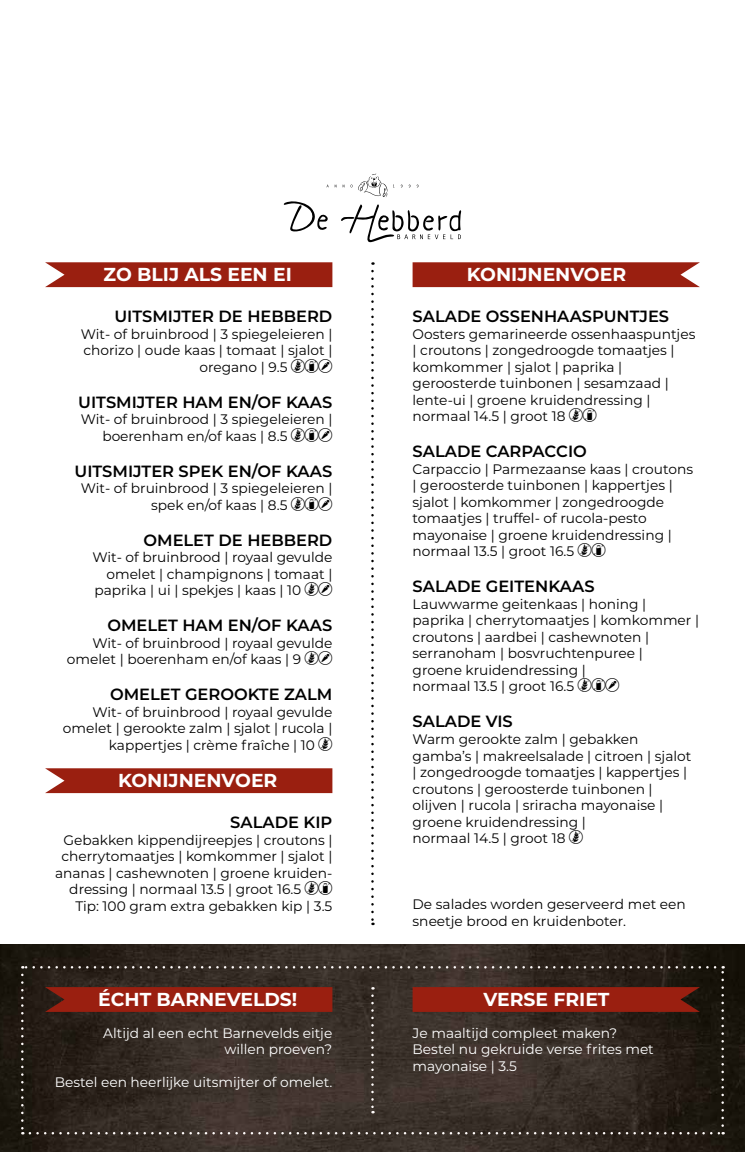
<style>
.page{position:relative;width:745px;height:1152px;background:#fff}
.page>*{position:absolute;margin:0;border:0;box-sizing:border-box;transform-origin:0 0}
.t1{font:700 18.75px "Montserrat";color:#fff}
.t2{font:600 16.25px "Montserrat";color:#000}
.t3{font:13.75px/16.5px "Montserrat";color:#000}
.t4{font:13.75px/16.5px "Montserrat";color:#fff;text-align:right}
</style>
<div class="page">
<img style="left:0;top:945px;width:744px;height:207px">
<svg style="left:21px;top:974px;width:3px;height:160px"></svg>
<svg style="left:30px;top:1132px;width:693px;height:2px"></svg>
<svg style="left:721px;top:966px;width:2px;height:159px"></svg>
<svg style="left:22px;top:966px;width:692px;height:2px"></svg>
<svg style="left:371px;top:995px;width:2px;height:118px"></svg>
<svg style="left:371px;top:271px;width:2px;height:654px"></svg>
<svg style="left:358px;top:174px;width:29px;height:23px"></svg>
<svg style="left:283px;top:201px;width:45px;height:30px"></svg>
<svg style="left:341px;top:204px;width:120px;height:38px"></svg>
<svg style="left:412px;top:262px;width:287px;height:25px;background:#9e281a"></svg>
<svg style="left:45px;top:262px;width:287px;height:25px;background:#9e291a"></svg>
<svg style="left:412px;top:987px;width:287px;height:25px;background:#951e10"></svg>
<svg style="left:45px;top:987px;width:287px;height:25px;background:#951f10"></svg>
<svg style="left:45px;top:768px;width:287px;height:25px;background:#9e291a"></svg>
<h1 class="t1" style="left:103px;top:261px;width:190px">ZO BLIJ ALS EEN EI</h1>
<h1 class="t1" style="left:466px;top:261px;width:161px">KONIJNENVOER</h1>
<p class="t2" style="left:114px;top:305px;width:219px">UITSMIJTER DE HEBBERD</p>
<p class="t3" style="left:81px;top:325px;width:253px">Wit- of bruinbrood | 3 spiegeleieren |</p>
<p class="t3" style="left:83px;top:342px;width:250px">chorizo | oude kaas | tomaat | sjalot |</p>
<p class="t3" style="left:199px;top:358px;width:89px">oregano | 9.5</p>
<p class="t2" style="left:78px;top:390px;width:255px">UITSMIJTER HAM EN/OF KAAS</p>
<p class="t3" style="left:102px;top:411px;width:231px;text-indent:-21px">Wit- of bruinbrood | 3 spiegeleieren | boerenham en/of kaas | 8.5</p>
<p class="t2" style="left:74px;top:459px;width:259px">UITSMIJTER SPEK EN/OF KAAS</p>
<p class="t3" style="left:151px;top:480px;width:183px;text-indent:-70px">Wit- of bruinbrood | 3 spiegeleieren | spek en/of kaas | 8.5</p>
<p class="t2" style="left:143px;top:528px;width:190px">OMELET DE HEBBERD</p>
<p class="t3" style="left:92px;top:549px;width:241px">Wit- of bruinbrood | royaal gevulde</p>
<p class="t3" style="left:106px;top:565px;width:227px">omelet | champignons | tomaat |</p>
<p class="t3" style="left:94px;top:582px;width:208px">paprika | ui | spekjes | kaas | 10</p>
<p class="t2" style="left:107px;top:614px;width:226px">OMELET HAM EN/OF KAAS</p>
<p class="t3" style="left:67px;top:634px;width:267px;text-indent:26px">Wit- of bruinbrood | royaal gevulde omelet | boerenham en/of kaas | 9</p>
<p class="t2" style="left:110px;top:683px;width:224px">OMELET GEROOKTE ZALM</p>
<p class="t3" style="left:92px;top:703px;width:241px">Wit- of bruinbrood | royaal gevulde</p>
<p class="t3" style="left:63px;top:720px;width:271px">omelet | gerookte zalm | sjalot | rucola |</p>
<p class="t3" style="left:109px;top:736px;width:208px">kappertjes | crème fraîche | 10</p>
<h1 class="t1" style="left:118px;top:767px;width:161px">KONIJNENVOER</h1>
<p class="t2" style="left:230px;top:811px;width:104px">SALADE KIP</p>
<p class="t3" style="left:63px;top:831px;width:270px">Gebakken kippendijreepjes | croutons |</p>
<p class="t3" style="left:61px;top:847px;width:272px">cherrytomaatjes | komkommer | sjalot |</p>
<p class="t3" style="left:55px;top:864px;width:279px">ananas | cashewnoten | groene kruiden-</p>
<p class="t3" style="left:69px;top:880px;width:233px">dressing | normaal 13.5 | groot 16.5</p>
<p class="t3" style="left:75px;top:897px;width:258px">Tip: 100 gram extra gebakken kip | 3.5</p>
<p class="t2" style="left:412px;top:305px;width:258px">SALADE OSSENHAASPUNTJES</p>
<p class="t3" style="left:412px;top:325px;width:284px">Oosters gemarineerde ossenhaaspuntjes | croutons | zongedroogde tomaatjes | komkommer | sjalot | paprika | geroosterde tuinbonen | sesamzaad | lente-ui | groene kruidendressing | normaal 14.5 | groot 18</p>
<p class="t2" style="left:412px;top:440px;width:176px">SALADE CARPACCIO</p>
<p class="t3" style="left:412px;top:460px;width:282px">Carpaccio | Parmezaanse kaas | croutons | geroosterde tuinbonen | kappertjes | sjalot | komkommer | zongedroogde tomaatjes | truffel- of rucola-pesto mayonaise | groene kruidendressing | normaal 13.5 | groot 16.5</p>
<p class="t2" style="left:412px;top:575px;width:183px">SALADE GEITENKAAS</p>
<p class="t3" style="left:412px;top:595px;width:288px">Lauwwarme geitenkaas | honing | paprika | cherrytomaatjes | komkommer | croutons | aardbei | cashewnoten | serranoham | bosvruchtenpuree |<br>groene kruidendressing |<br>normaal 13.5 | groot 16.5</p>
<p class="t2" style="left:412px;top:710px;width:102px">SALADE VIS</p>
<p class="t3" style="left:412px;top:730px;width:280px">Warm gerookte zalm | gebakken gamba’s | makreelsalade | citroen | sjalot | zongedroogde tomaatjes | kappertjes | croutons | geroosterde tuinbonen | olijven | rucola | sriracha mayonaise | groene kruidendressing |<br>normaal 14.5 | groot 18</p>
<p class="t3" style="left:412px;top:895px;width:274px">De salades worden geserveerd met een sneetje brood en kruidenboter.</p>
<h1 class="t1" style="left:98px;top:986px;width:200px">ÉCHT BARNEVELDS!</h1>
<h1 class="t1" style="left:483px;top:986px;width:127px">VERSE FRIET</h1>
<p class="t4" style="left:103px;top:1024px;width:230px">Altijd al een echt Barnevelds eitje willen proeven?</p>
<p class="t4" style="left:55px;top:1073px;width:279px">Bestel een heerlijke uitsmijter of omelet.</p>
<p class="t4" style="left:412px;top:1024px;width:243px;text-align:left">Je maaltijd compleet maken?<br>Bestel nu gekruide verse frites met mayonaise | 3.5</p>
</div>
